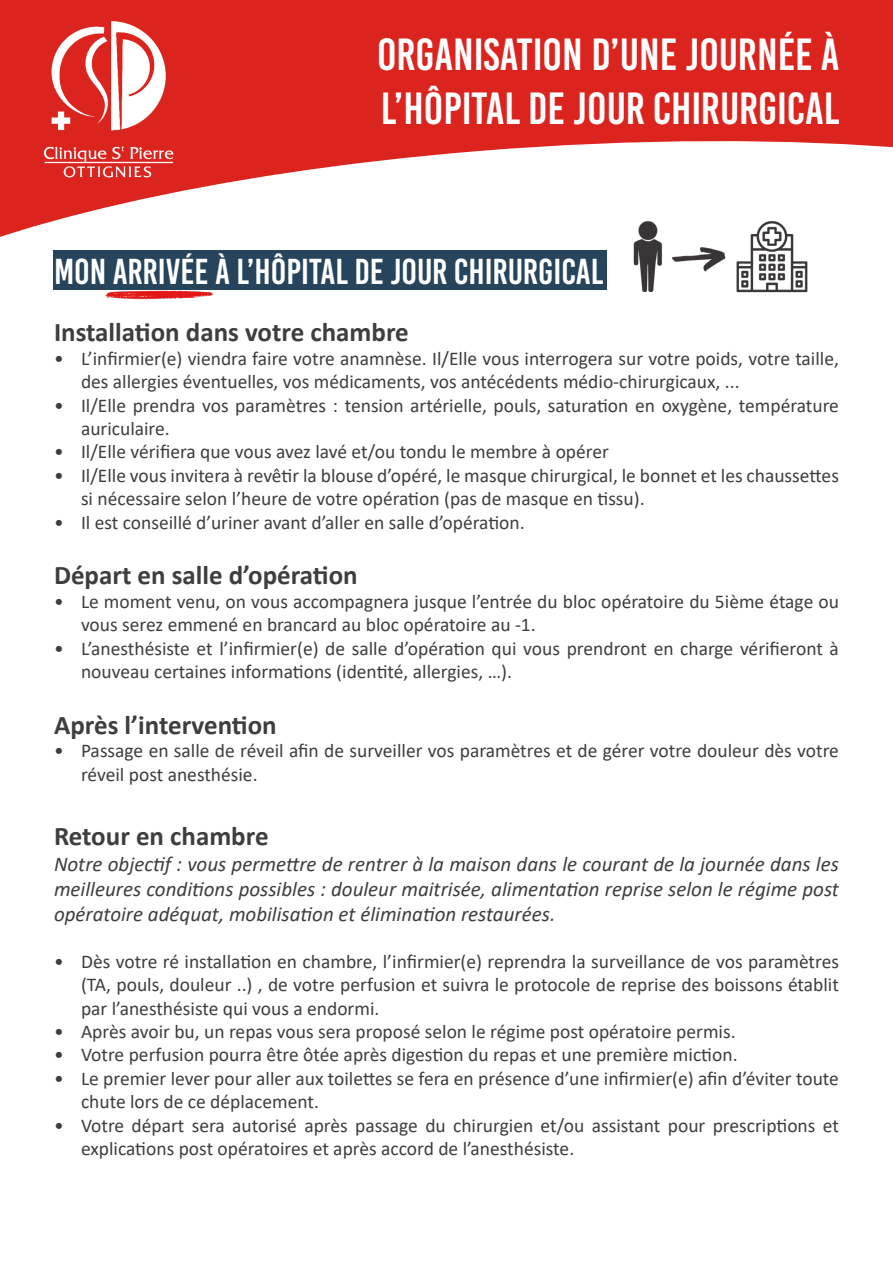
<style>
.page{position:relative;width:893px;height:1263px;background:#fff}
.page>*{position:absolute;margin:0;border:0;box-sizing:border-box;transform-origin:0 0}
.t1{font:45px "Bebas Kai";color:#fff}
.t2{font:36px "Bebas Kai";color:#fff}
.t3{font:700 27px "Calibri";color:#3e3e3f}
.t4{font:italic 21px/25.2px "Calibri";color:#3e3e3f;text-align:justify}
.t5{font:19.5px/23.4px "Calibri";color:#3e3e3f}
</style>
<div class="page">
<div style="left:54px;top:250px;width:553px;height:39px;background:#27445d"></div>
<svg style="left:0;top:0;width:893px;height:237px;fill:#dc241f"></svg>
<img style="left:23px;top:14px;width:169px;height:169px">
<img style="left:631px;top:214px;width:180px;height:79px">
<img style="left:95px;top:289px;width:124px;height:11px">
<p class="t1" style="left:377px;top:30px;width:464px">ORGANISATION D’UNE JOURNÉE À</p>
<p class="t1" style="left:381px;top:84px;width:460px">L’HÔPITAL DE JOUR CHIRURGICAL</p>
<p class="t2" style="left:54px;top:252px;width:551px">MON ARRIVÉE À L’HÔPITAL DE JOUR CHIRURGICAL</p>
<p class="t3" style="left:54px;top:313px;width:356px">Installation dans votre chambre</p>
<p class="t5" style="left:81px;top:346px;width:759px;text-indent:-27px">• L’infirmier(e) viendra faire votre anamnèse. Il/Elle vous interrogera sur votre poids, votre taille, des allergies éventuelles, vos médicaments, vos antécédents médio-chirurgicaux, ...</p>
<p class="t5" style="left:81px;top:393px;width:759px;text-indent:-27px">• Il/Elle prendra vos paramètres : tension artérielle, pouls, saturation en oxygène, température auriculaire.</p>
<p class="t5" style="left:54px;top:440px;width:556px">• Il/Elle vérifiera que vous avez lavé et/ou tondu le membre à opérer</p>
<p class="t5" style="left:81px;top:463px;width:759px;text-indent:-27px">• Il/Elle vous invitera à revêtir la blouse d’opéré, le masque chirurgical, le bonnet et les chaussettes si nécessaire selon l’heure de votre opération (pas de masque en tissu).</p>
<p class="t5" style="left:54px;top:510px;width:472px">• Il est conseillé d’uriner avant d’aller en salle d’opération.</p>
<p class="t3" style="left:54px;top:556px;width:305px">Départ en salle d’opération</p>
<p class="t5" style="left:81px;top:589px;width:759px;text-indent:-27px">• Le moment venu, on vous accompagnera jusque l’entrée du bloc opératoire du 5ième étage ou vous serez emmené en brancard au bloc opératoire au -1.</p>
<p class="t5" style="left:81px;top:636px;width:759px;text-indent:-27px">• L’anesthésiste et l’infirmier(e) de salle d’opération qui vous prendront en charge vérifieront à nouveau certaines informations (identité, allergies, …).</p>
<p class="t3" style="left:54px;top:706px;width:224px">Après l’intervention</p>
<p class="t5" style="left:81px;top:738px;width:759px;text-indent:-27px">• Passage en salle de réveil afin de surveiller vos paramètres et de gérer votre douleur dès votre réveil post anesthésie.</p>
<p class="t3" style="left:54px;top:817px;width:216px">Retour en chambre</p>
<p class="t4" style="left:54px;top:850px;width:786px">Notre objectif : vous permettre de rentrer à la maison dans le courant de la journée dans les meilleures conditions possibles : douleur maitrisée, alimentation reprise selon le régime post opératoire adéquat, mobilisation et élimination restaurées.</p>
<p class="t5" style="left:81px;top:949px;width:759px;text-align:justify;text-indent:-27px">• Dès votre ré installation en chambre, l’infirmier(e) reprendra la surveillance de vos paramètres (TA, pouls, douleur ..) , de votre perfusion et suivra le protocole de reprise des boissons établit par l’anesthésiste qui vous a endormi.</p>
<p class="t5" style="left:54px;top:1019px;width:683px">• Après avoir bu, un repas vous sera proposé selon le régime post opératoire permis.</p>
<p class="t5" style="left:54px;top:1043px;width:685px">• Votre perfusion pourra être ôtée après digestion du repas et une première miction.</p>
<p class="t5" style="left:81px;top:1066px;width:759px;text-indent:-27px">• Le premier lever pour aller aux toilettes se fera en présence d’une infirmier(e) afin d’éviter toute chute lors de ce déplacement.</p>
<p class="t5" style="left:81px;top:1113px;width:759px;text-indent:-27px">• Votre départ sera autorisé après passage du chirurgien et/ou assistant pour prescriptions et explications post opératoires et après accord de l’anesthésiste.</p>
</div>
